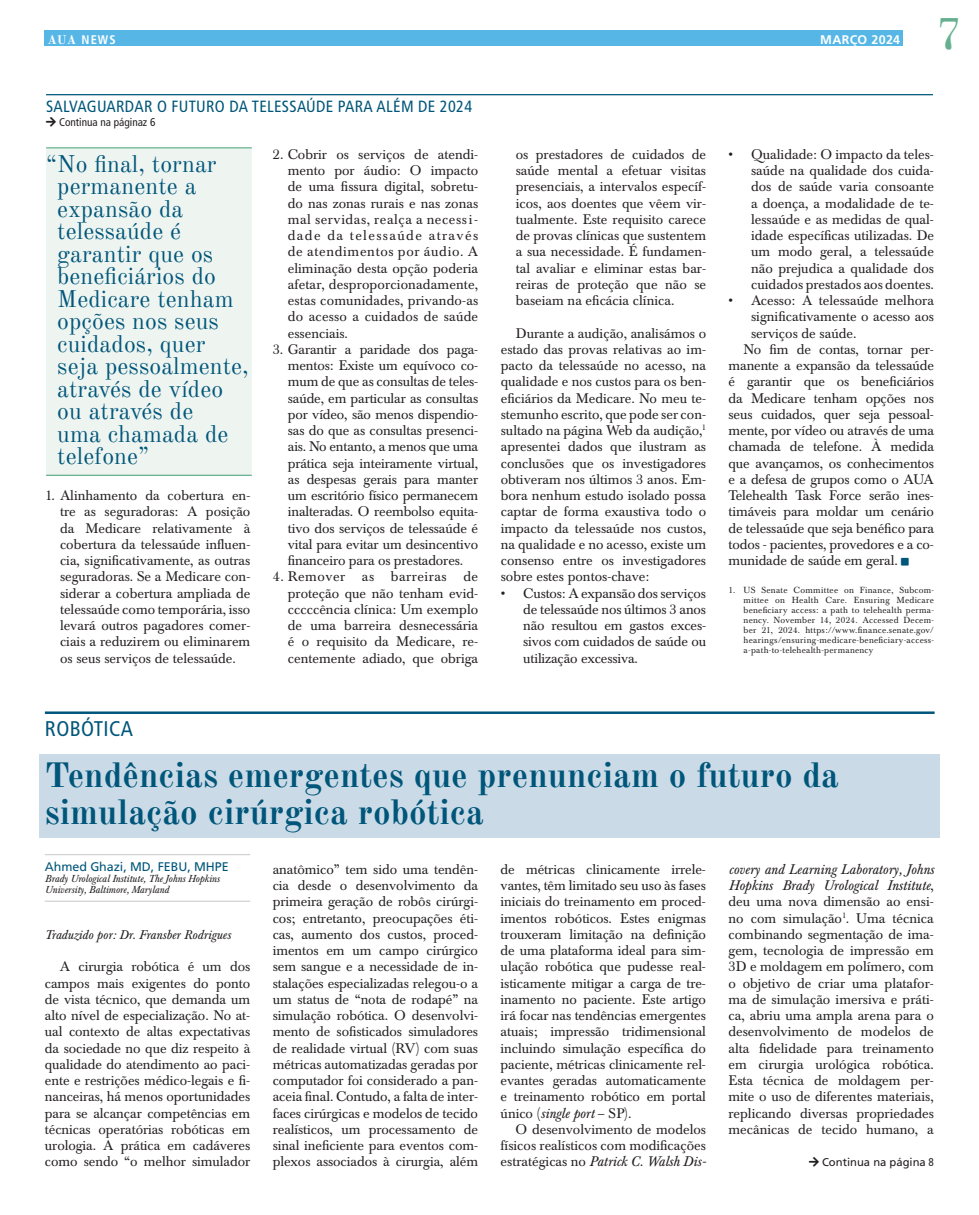
<style>
.page{position:relative;width:979px;height:1215px;background:#fff}
.page>*{position:absolute;margin:0;border:0;box-sizing:border-box;transform-origin:0 0}
.t1{font:45px "Old Standard TT";color:#65b18f}
.Headline_Blue_Backgr{font:700 35px/37.5px "Old Standard TT";color:#00567a}
.Quote_Callout{font:23.75px/22.5px "Old Standard TT";letter-spacing:.005em;color:#00567a}
.Columns_Head{font:condensed 21.25px "Frutiger LT Pro";letter-spacing:.02em;color:#00567a}
.Continuation{font:condensed 16.25px "Frutiger LT Pro";letter-spacing:.02em;color:#00567a}
.Paragraph{font:13.75px/16.2px "Baskerville BE";color:#231f20;text-align:justify}
.Opening___Italic_Par{font:italic 12.5px "Baskerville BE";color:#231f20}
.NAme{font:12.5px "Frutiger LT Pro";letter-spacing:-.005em;color:#00567a}
.t2{font:700 12.5px "Frutiger LT Pro";letter-spacing:.025em;color:#fff}
.t3{font:700 condensed 12.5px "Frutiger LT Pro";color:#fff}
.t4{font:condensed 11.25px "Frutiger LT Pro";color:#231f20}
.Continued_on{font:11.25px "Frutiger LT Pro";color:#231f20}
.Affiliation{font:italic 10px/11.2px "Baskerville BE";letter-spacing:-.005em;color:#231f20}
.t5{font:8.75px/10px "Baskerville BE";letter-spacing:.03em;color:#231f20;text-align:justify}
.s1{font-family:"Old Standard TT";font-stretch:normal}
.s2{font-style:italic}
.s3{font-stretch:condensed}
</style>
<div class="page">
<div style="left:45px;top:31px;width:858px;height:15px;background:#56b7e7"></div>
<hr style="left:46px;top:94px;width:887px;height:1px;background:#00567a">
<div style="left:46px;top:148px;width:206px;height:327px;background:#eef4f0"></div>
<hr style="left:46px;top:475px;width:206px;height:1px;background:#65b18f">
<hr style="left:46px;top:147px;width:206px;height:1px;background:#65b18f">
<hr style="left:45px;top:711px;width:889px;height:3px;background:#00567a">
<div style="left:39px;top:755px;width:900px;height:83px;background:#cadae6"></div>
<hr style="left:45px;top:854px;width:205px;height:1px;background:#d1d2d4">
<hr style="left:45px;top:901px;width:205px;height:1px;background:#d1d2d4">
<p class="t3" style="left:48px;top:32px;width:70px"><span class="s1">AUA</span> NEWS</p>
<p class="t2" style="left:820px;top:32px;width:81px">MARÇO 2024</p>
<h1 class="t1" style="left:936px;top:0;width:28px">7</h1>
<p class="Continuation" style="left:46px;top:97px;width:428px">SALVAGUARDAR O FUTURO DA TELESSAÚDE PARA ALÉM DE 2024</p>
<p class="t4" style="left:46px;top:115px;width:111px">□▼ Continua na páginaz 6</p>
<p class="Quote_Callout" style="left:57px;top:151px;width:193px;text-indent:-11px">“No final, tornar permanente a expansão da telessaúde é garantir que os beneficiários do<br>Medicare tenham opções nos seus cuidados, quer seja pessoalmente, através de vídeo ou através de<br>uma chamada de telefone”</p>
<p class="Paragraph" style="left:288px;top:146px;width:192px;text-indent:-15px">2. Cobrir os serviços de atendi&shy;mento por áudio: O impacto de uma fissura digital, sobretu&shy;do nas zonas rurais e nas zonas mal servidas, realça a necessi&shy;dade da telessaúde através de atendimentos por áudio. A eliminação desta opção poderia afetar, desproporcionadamente, estas comunidades, privando-as do acesso a cuidados de saúde essenciais.</p>
<p class="Paragraph" style="left:288px;top:341px;width:192px;text-indent:-15px">3. Garantir a paridade dos paga&shy;mentos: Existe um equívoco co&shy;mum de que as consultas de teles&shy;saúde, em particular as consultas por vídeo, são menos dispendio&shy;sas do que as consultas presenci&shy;ais. No entanto, a menos que uma prática seja inteiramente virtual, as despesas gerais para manter um escritório físico permanecem inalteradas. O reembolso equita&shy;tivo dos serviços de telessaúde é vital para evitar um desincentivo financeiro para os prestadores.</p>
<p class="Paragraph" style="left:288px;top:569px;width:192px;text-indent:-15px">4. Remover as barreiras de proteção que não tenham evid&shy;cccccência clínica: Um exemplo de uma barreira desnecessária é o requisito da Medicare, re&shy;centemente adiado, que obriga</p>
<p class="Paragraph" style="left:60px;top:488px;width:192px;text-indent:-15px">1. Alinhamento da cobertura en&shy;tre as seguradoras: A posição da Medicare relativamente à cobertura da telessaúde influen&shy;cia, significativamente, as outras seguradoras. Se a Medicare con&shy;siderar a cobertura ampliada de telessaúde como temporária, isso levará outros pagadores comer&shy;ciais a reduzirem ou eliminarem os seus serviços de telessaúde.</p>
<p class="Paragraph" style="left:516px;top:146px;width:192px">os prestadores de cuidados de saúde mental a efetuar visitas presenciais, a intervalos específ&shy;icos, aos doentes que vêem vir&shy;tualmente. Este requisito carece de provas clínicas que sustentem a sua necessidade. É fundamen&shy;tal avaliar e eliminar estas bar&shy;reiras de proteção que não se baseiam na eficácia clínica.</p>
<p class="Paragraph" style="left:501px;top:325px;width:207px;text-indent:15px">Durante a audição, analisámos o estado das provas relativas ao im&shy;pacto da telessaúde no acesso, na qualidade e nos custos para os ben&shy;eficiários da Medicare. No meu te&shy;stemunho escrito, que pode ser con&shy;sultado na página Web da audição,<sup>1 </sup>apresentei dados que ilustram as conclusões que os investigadores obtiveram nos últimos 3 anos. Em&shy;bora nenhum estudo isolado possa captar de forma exaustiva todo o impacto da telessaúde nos custos, na qualidade e no acesso, existe um consenso entre os investigadores sobre estes pontos-chave:</p>
<p class="Paragraph" style="left:523px;top:585px;width:184px;text-indent:-22px">• Custos: A expansão dos serviços de telessaúde nos últimos 3 anos não resultou em gastos exces&shy;sivos com cuidados de saúde ou utilização excessiva.</p>
<p class="Paragraph" style="left:751px;top:146px;width:184px;text-indent:-22px">• Qualidade: O impacto da teles&shy;saúde na qualidade dos cuida&shy;dos de saúde varia consoante a doença, a modalidade de te&shy;lessaúde e as medidas de qual&shy;idade específicas utilizadas. De um modo geral, a telessaúde não prejudica a qualidade dos cuidados prestados aos doentes.</p>
<p class="Paragraph" style="left:751px;top:293px;width:184px;text-indent:-22px">• Acesso: A telessaúde melhora significativamente o acesso aos serviços de saúde.</p>
<p class="Paragraph" style="left:728px;top:341px;width:207px;text-indent:15px">No fim de contas, tornar per&shy;manente a expansão da telessaúde é garantir que os beneficiários da Medicare tenham opções nos seus cuidados, quer seja pessoal&shy;mente, por vídeo ou através de uma chamada de telefone. À medida que avançamos, os conhecimentos e a defesa de grupos como o AUA Telehealth Task Force serão ines&shy;timáveis para moldar um cenário de telessaúde que seja benéfico para todos - pacientes, provedores e a co&shy;munidade de saúde em geral.</p>
<p class="t5" style="left:743px;top:585px;width:192px;text-indent:-15px">1. US Senate Committee on Finance, Subcom&shy;mittee on Health Care. Ensuring Medicare beneficiary access: a path to telehealth perma&shy;nency. November 14, 2024. Accessed Decem&shy;ber 21, 2024. https://www.finance.senate.gov/ hearings/ensuring-medicare-beneficiary-access&shy;a-path-to-telehealth-permanency</p>
<p class="Columns_Head" style="left:45px;top:717px;width:90px">ROBÓTICA</p>
<p class="Headline_Blue_Backgr" style="left:45px;top:754px;width:796px">Tendências emergentes que prenunciam o futuro da simulação cirúrgica robótica</p>
<p class="NAme" style="left:45px;top:859px;width:185px">Ahmed Ghazi, MD, FEBU, MHPE</p>
<p class="Affiliation" style="left:45px;top:873px;width:176px">Brady Urological Institute, The Johns Hopkins<br>University, Baltimore, Maryland</p>
<p class="Opening___Italic_Par" style="left:45px;top:927px;width:187px">Traduzido por: Dr. Fransber Rodrigues</p>
<p class="Paragraph" style="left:45px;top:959px;width:207px;text-indent:15px">A cirurgia robótica é um dos campos mais exigentes do ponto de vista técnico, que demanda um alto nível de especialização. No at&shy;ual contexto de altas expectativas da sociedade no que diz respeito à qualidade do atendimento ao paci&shy;ente e restrições médico-legais e fi&shy;nanceiras, há menos oportunidades para se alcançar competências em técnicas operatórias robóticas em urologia. A prática em cadáveres como sendo “o melhor simulador</p>
<p class="Paragraph" style="left:728px;top:861px;width:207px"><span class="s2">covery and Learning Laboratory, Johns Hopkins Brady Urological Institute</span>, deu uma nova dimensão ao ensi&shy;no com simulação<sup>1</sup>. Uma técnica combinando segmentação de ima&shy;gem, tecnologia de impressão em 3D e moldagem em polímero, com o objetivo de criar uma platafor&shy;ma de simulação imersiva e práti&shy;ca, abriu uma ampla arena para o desenvolvimento de modelos de alta fidelidade para treinamento em cirurgia urológica robótica.<br>Esta técnica de moldagem per&shy;mite o uso de diferentes materiais, replicando diversas propriedades mecânicas de tecido humano, a</p>
<p class="Continued_on" style="left:809px;top:1156px;width:126px">□▼ Continua na página <span class="s3">8</span></p>
<p class="Paragraph" style="left:273px;top:861px;width:207px">anatômico” tem sido uma tendên&shy;cia desde o desenvolvimento da primeira geração de robôs cirúrgi&shy;cos; entretanto, preocupações éti&shy;cas, aumento dos custos, proced&shy;imentos em um campo cirúrgico sem sangue e a necessidade de in&shy;stalações especializadas relegou-o a um status de “nota de rodapé” na simulação robótica. O desenvolvi&shy;mento de sofisticados simuladores de realidade virtual (RV) com suas métricas automatizadas geradas por computador foi considerado a pan&shy;aceia final. Contudo, a falta de inter&shy;faces cirúrgicas e modelos de tecido realísticos, um processamento de sinal ineficiente para eventos com&shy;plexos associados à cirurgia, além</p>
<p class="Paragraph" style="left:501px;top:861px;width:207px">de métricas clinicamente irrele&shy;vantes, têm limitado seu uso às fases iniciais do treinamento em proced&shy;imentos robóticos. Estes enigmas trouxeram limitação na definição de uma plataforma ideal para sim&shy;ulação robótica que pudesse real&shy;isticamente mitigar a carga de tre&shy;inamento no paciente. Este artigo irá focar nas tendências emergentes atuais; impressão tridimensional incluindo simulação específica do paciente, métricas clinicamente rel&shy;evantes geradas automaticamente e treinamento robótico em portal único (<span class="s2">single port</span> – SP).</p>
<p class="Paragraph" style="left:501px;top:1121px;width:207px;text-indent:15px">O desenvolvimento de modelos físicos realísticos com modificações estratégicas no <span class="s2">Patrick C. Walsh Dis-</span></p>
</div>
